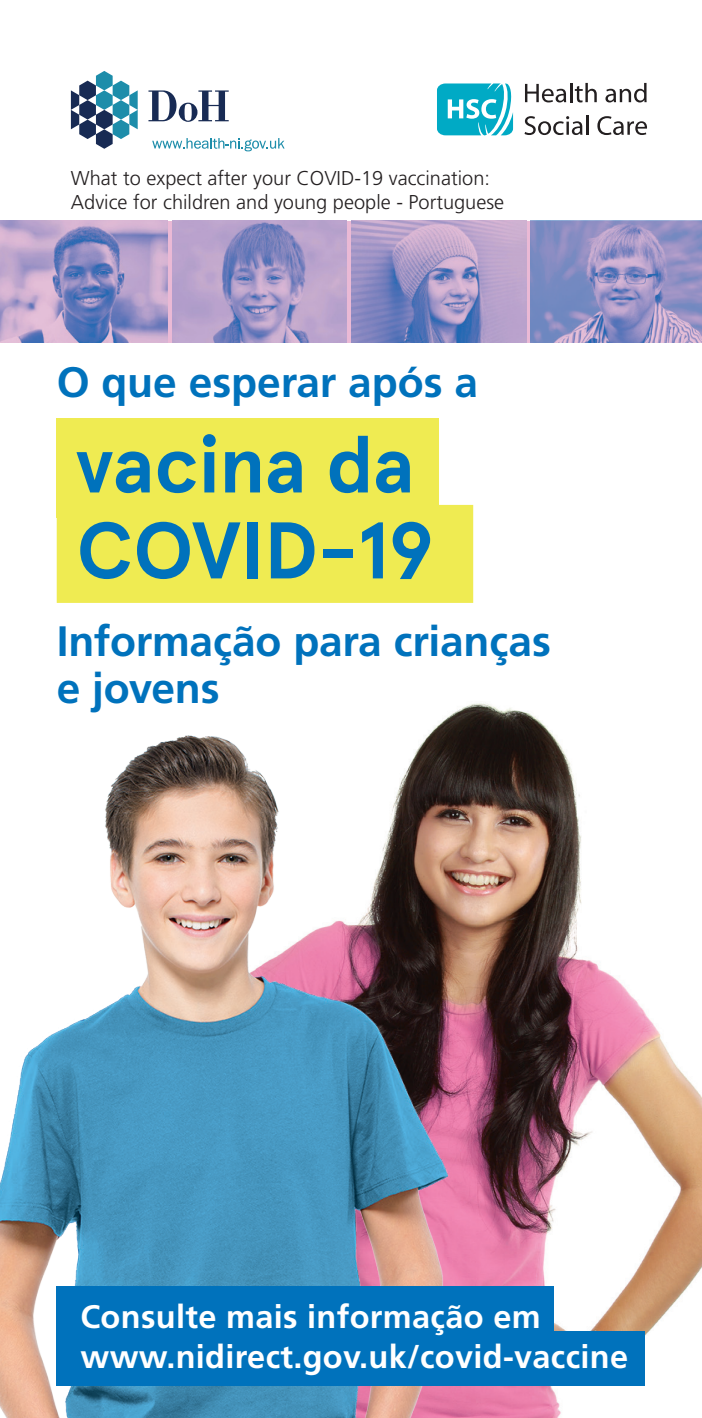
<style>
.page{position:relative;width:702px;height:1418px;background:#fff}
.page>*{position:absolute;margin:0;border:0;box-sizing:border-box;transform-origin:0 0}
.t1{font:700 80px "Apercu Pro";color:#0072bc}
.t2{font:700 42.5px/47.5px "Frutiger LT Pro";letter-spacing:-.005em;color:#0072bc}
.Header_NEW{font:700 32.5px/40px "Frutiger LT Pro";letter-spacing:.01em;color:#fff}
.t3{font:300 20px/24px "Frutiger LT Pro";color:#231f20}
</style>
<div class="page">
<img style="left:473px;top:579px;width:229px;height:838px">
<img style="left:0;top:694px;width:536px;height:723px">
<div style="left:57px;top:418px;width:382px;height:99px;background:#efeb52"></div>
<div style="left:57px;top:505px;width:416px;height:98px;background:#efeb52"></div>
<img style="left:0;top:221px;width:168px;height:121px">
<img style="left:172px;top:221px;width:175px;height:121px">
<img style="left:351px;top:221px;width:175px;height:121px">
<img style="left:530px;top:221px;width:172px;height:121px">
<div style="left:57px;top:1331px;width:588px;height:54px;background:#0072bc"></div>
<div style="left:57px;top:1286px;width:497px;height:53px;background:#0072bc"></div>
<svg style="left:525px;top:83px;width:71px;height:19px"></svg>
<svg style="left:605px;top:83px;width:41px;height:19px"></svg>
<svg style="left:524px;top:116px;width:58px;height:19px"></svg>
<hr style="left:586px;top:115px;width:2px;height:20px;background:#231f20">
<svg style="left:597px;top:116px;width:50px;height:19px"></svg>
<svg style="left:437px;top:83px;width:77px;height:53px"></svg>
<svg style="left:152px;top:138px;width:132px;height:13px"></svg>
<svg style="left:71px;top:71px;width:67px;height:78px"></svg>
<svg style="left:148px;top:90px;width:81px;height:32px"></svg>
<p class="t3" style="left:71px;top:166px;width:435px">What to expect after your COVID-19 vaccination:<br>Advice for children and young people - Portuguese</p>
<p class="t2" style="left:57px;top:358px;width:423px">O que esperar após a</p>
<p class="t1" style="left:75px;top:402px;width:341px">vacina da</p>
<p class="t1" style="left:77px;top:488px;width:358px">COVID-19</p>
<p class="t2" style="left:57px;top:617px;width:495px">Informação para crianças e jovens</p>
<p class="Header_NEW" style="left:80px;top:1296px;width:549px">Consulte mais informação em www.nidirect.gov.uk/covid-vaccine</p>
</div>
